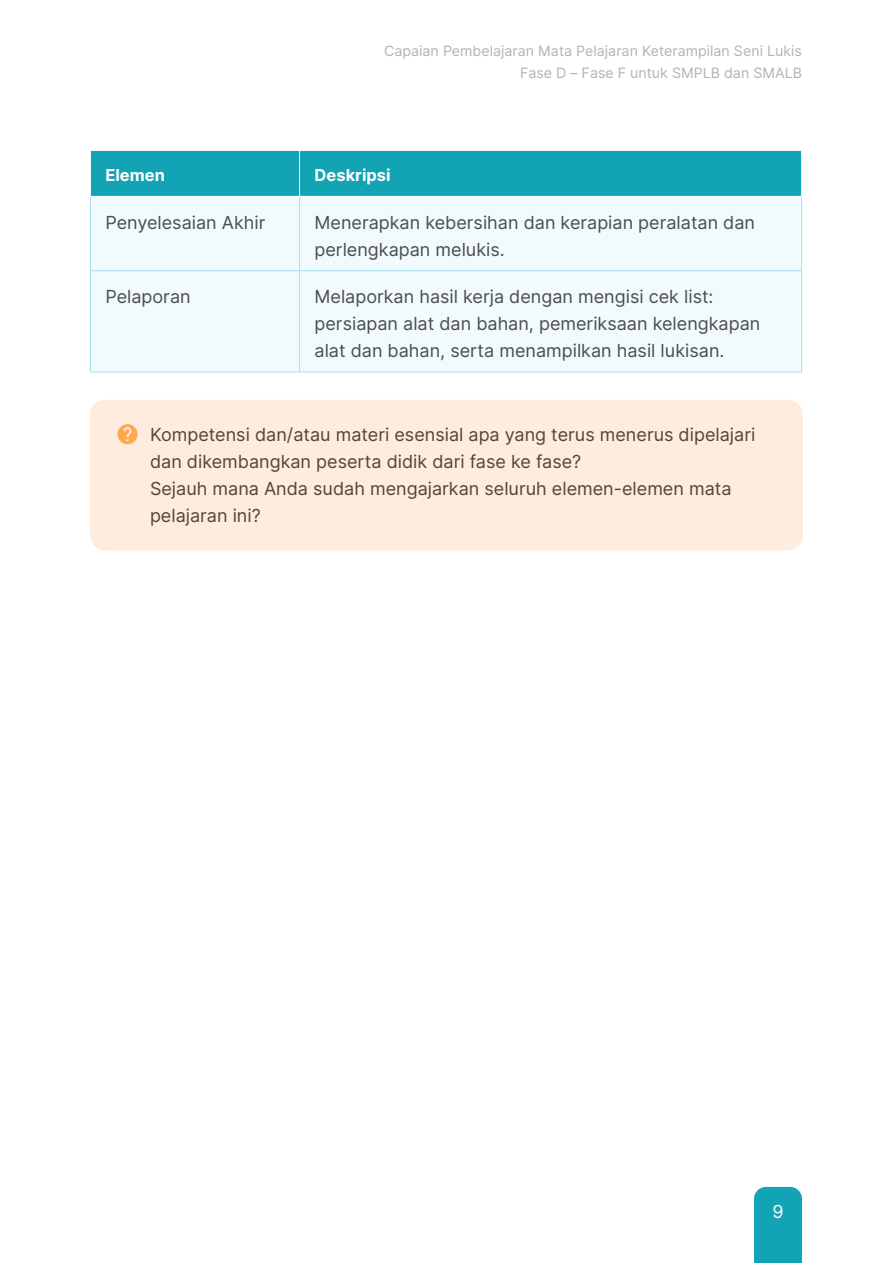
<style>
.page{position:relative;width:893px;height:1263px;background:#fff}
.page>*{position:absolute;margin:0;border:0;box-sizing:border-box;transform-origin:0 0}
.t1{font:18px/26.8px "Inter";color:#4d4d4d}
.Orange{font:18px/26.8px "Inter";color:#5a4331}
.t2{font:18px "Inter";color:#fff}
.Judul{font:700 16.5px "Inter";color:#fff}
.t3{font:14.25px/22.2px "Inter";color:#b3b3b3;text-align:right}
</style>
<div class="page">
<div style="left:754px;top:1187px;width:48px;height:76px;background:#12a3b4"></div>
<div style="left:90px;top:400px;width:713px;height:150px;background:#feecde;border-radius:15px"></div>
<div style="left:91px;top:151px;width:710px;height:45px;background:#12a3b4"></div>
<div style="left:91px;top:197px;width:710px;height:175px;background:#f1fafd"></div>
<hr style="left:299px;top:197px;width:1px;height:73px;background:#a0e3f0">
<hr style="left:90px;top:270px;width:210px;height:1px;background:#a0e3f0">
<hr style="left:299px;top:271px;width:1px;height:101px;background:#a0e3f0">
<hr style="left:90px;top:372px;width:210px;height:1px;background:#a0e3f0">
<hr style="left:90px;top:197px;width:1px;height:73px;background:#a0e3f0">
<hr style="left:801px;top:197px;width:1px;height:73px;background:#a0e3f0">
<hr style="left:90px;top:271px;width:1px;height:101px;background:#a0e3f0">
<hr style="left:801px;top:271px;width:1px;height:101px;background:#a0e3f0">
<hr style="left:299px;top:151px;width:1px;height:45px;background:#fff">
<hr style="left:300px;top:270px;width:502px;height:1px;background:#a0e3f0">
<hr style="left:300px;top:372px;width:502px;height:1px;background:#a0e3f0">
<svg style="left:117px;top:424px;width:21px;height:20px"></svg>
<p class="t3" style="left:384px;top:39px;width:419px">Capaian Pembelajaran Mata Pelajaran Keterampilan Seni Lukis<br>Fase D – Fase F untuk SMPLB dan SMALB</p>
<p class="Judul" style="left:105px;top:163px;width:61px">Elemen</p>
<p class="Judul" style="left:315px;top:163px;width:78px">Deskripsi</p>
<p class="t1" style="left:105px;top:208px;width:161px">Penyelesaian Akhir</p>
<p class="t1" style="left:315px;top:208px;width:442px">Menerapkan kebersihan dan kerapian peralatan dan perlengkapan melukis.</p>
<p class="t1" style="left:105px;top:283px;width:87px">Pelaporan</p>
<p class="t1" style="left:315px;top:283px;width:447px">Melaporkan hasil kerja dengan mengisi cek list: persiapan alat dan bahan, pemeriksaan kelengkapan alat dan bahan, serta menampilkan hasil lukisan.</p>
<p class="Orange" style="left:150px;top:421px;width:607px">Kompetensi dan/atau materi esensial apa yang terus menerus dipelajari dan dikembangkan peserta didik dari fase ke fase?<br>Sejauh mana Anda sudah mengajarkan seluruh elemen-elemen mata pelajaran ini?</p>
<p class="t2" style="left:772px;top:1198px;width:13px">9</p>
</div>
